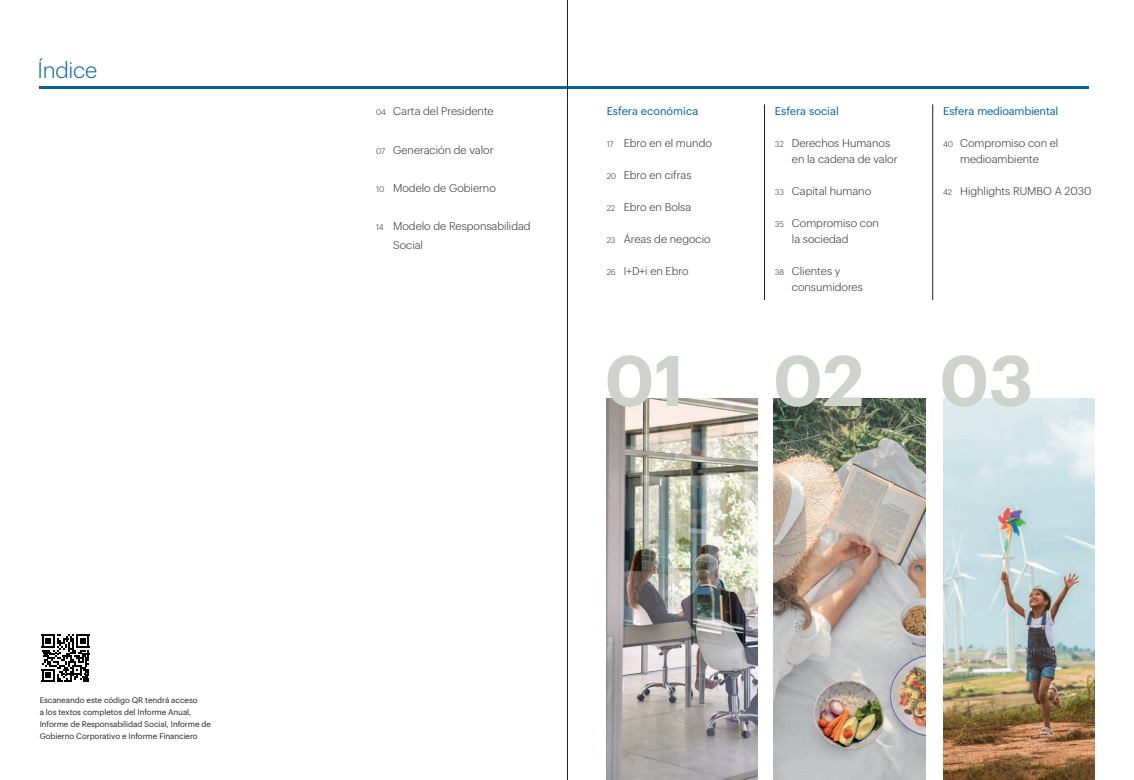
<style>
.page{position:relative;width:1134px;height:780px;background:#fff}
.page>*{position:absolute;margin:0;border:0;box-sizing:border-box;transform-origin:0 0}
.t1{font:600 70px "Graphik";color:#ced3cc}
.Titulo_2_-_Cabecera{font:300 22px "Graphik";letter-spacing:-.01em;color:#00619c}
.t2{font:300 11px/16px "Graphik";color:#231f20}
.t3{font:11px "Graphik";color:#00619c}
.t4{font:11px "Graphik";letter-spacing:-.02em;color:#00619c}
.t5{font:8px/12px "Graphik";letter-spacing:-.01em;color:#231f20}
.s1{font-size:8px}
</style>
<div class="page">
<img style="left:774px;top:398px;width:151px;height:382px">
<svg style="left:42px;top:634px;width:47px;height:48px"></svg>
<hr style="left:40px;top:86px;width:1049px;height:3px;background:#00619c">
<hr style="left:764px;top:104px;width:1px;height:196px;background:#231f20">
<hr style="left:932px;top:104px;width:1px;height:196px;background:#231f20">
<img style="left:607px;top:398px;width:151px;height:382px">
<img style="left:943px;top:398px;width:151px;height:382px">
<svg style="left:567px;top:0;width:1px;height:780px"></svg>
<p class="Titulo_2_-_Cabecera" style="left:38px;top:54px;width:61px">Índice</p>
<p class="t5" style="left:40px;top:693px;width:173px">Escaneando este código QR tendrá acceso<br>a los textos completos del Informe Anual, Informe de Responsabilidad Social, Informe de Gobierno Corporativo e Informe Financiero</p>
<p class="t2" style="left:376px;top:103px;width:119px"><span class="s1">04</span> Carta del Presidente</p>
<p class="t2" style="left:376px;top:141px;width:119px"><span class="s1">07</span> Generación de valor</p>
<p class="t2" style="left:376px;top:179px;width:121px"><span class="s1">10</span> Modelo de Gobierno</p>
<p class="t2" style="left:393px;top:215px;width:139px;line-height:19px;text-indent:-17px"><span class="s1">14</span> Modelo de Responsabilidad<br>Social</p>
<p class="t3" style="left:607px;top:104px;width:93px">Esfera económica</p>
<p class="t2" style="left:607px;top:134px;width:107px"><span class="s1">17</span> Ebro en el mundo</p>
<p class="t2" style="left:607px;top:166px;width:86px"><span class="s1">20</span> Ebro en cifras</p>
<p class="t2" style="left:607px;top:198px;width:86px"><span class="s1">22</span> Ebro en Bolsa</p>
<p class="t2" style="left:607px;top:230px;width:105px"><span class="s1">23</span> Áreas de negocio</p>
<p class="t2" style="left:607px;top:262px;width:84px"><span class="s1">26</span> I+D+i en Ebro</p>
<p class="t3" style="left:775px;top:104px;width:65px">Esfera social</p>
<p class="t2" style="left:792px;top:134px;width:107px;text-indent:-17px"><span class="s1">32</span> Derechos Humanos en la cadena de valor</p>
<p class="t2" style="left:775px;top:182px;width:98px"><span class="s1">33</span> Capital humano</p>
<p class="t2" style="left:792px;top:214px;width:88px;text-indent:-17px"><span class="s1">35</span> Compromiso con la sociedad</p>
<p class="t2" style="left:775px;top:262px;width:67px"><span class="s1">38</span> Clientes y</p>
<p class="t2" style="left:792px;top:278px;width:72px">consumidores</p>
<p class="t4" style="left:943px;top:104px;width:117px">Esfera medioambiental</p>
<p class="t2" style="left:943px;top:134px;width:117px"><span class="s1">40</span> Compromiso con el</p>
<p class="t2" style="left:960px;top:150px;width:80px">medioambiente</p>
<p class="t2" style="left:943px;top:182px;width:150px"><span class="s1">42</span> Highlights RUMBO A 2030</p>
<p class="t1" style="left:604px;top:327px;width:82px">01</p>
<p class="t1" style="left:773px;top:327px;width:93px">02</p>
<p class="t1" style="left:939px;top:327px;width:96px">03</p>
</div>
